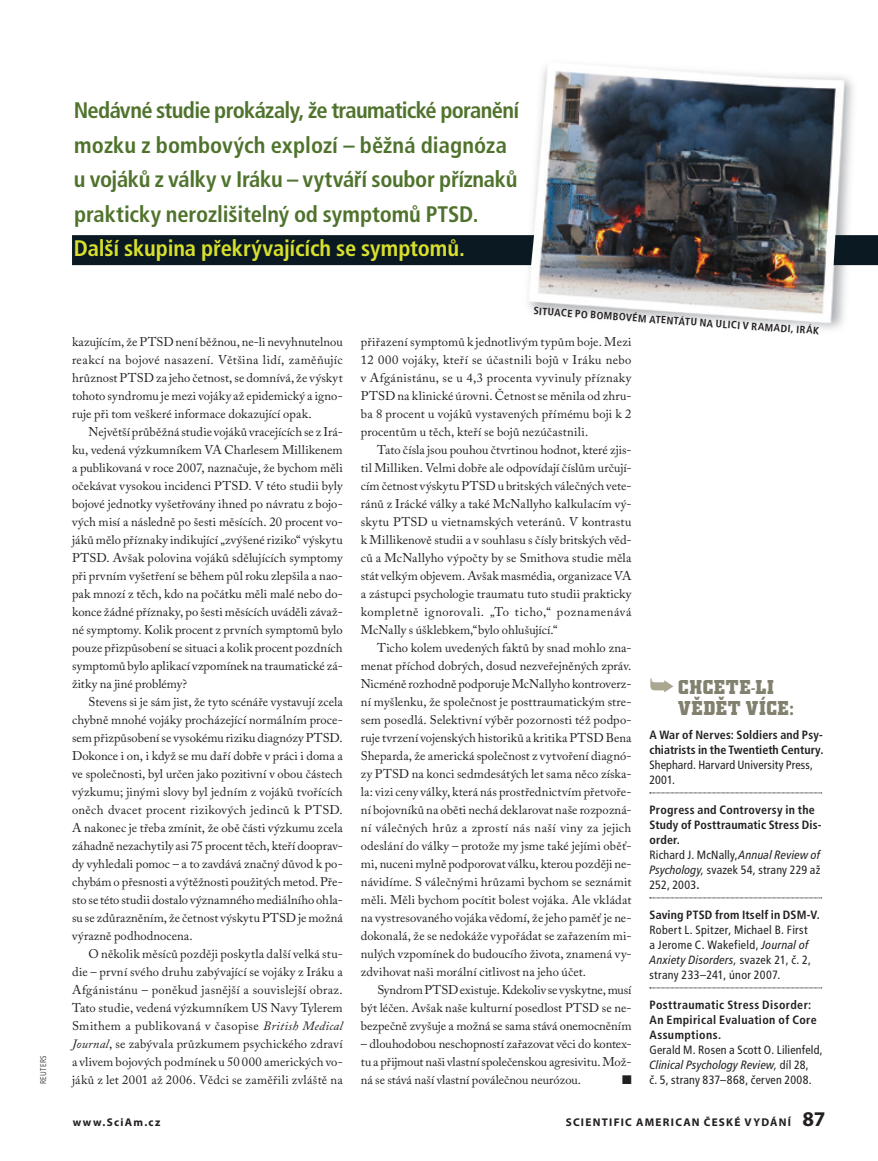
<style>
.page{position:relative;width:878px;height:1161px;background:#fff}
.page>*{position:absolute;margin:0;border:0;box-sizing:border-box;transform-origin:0 0}
.t1{font:700 condensed 22.5px/34.5px "Frutiger CE";letter-spacing:-.01em;color:#4f732c}
.t2{font:700 condensed 22.5px "Frutiger CE";letter-spacing:-.005em;color:#d8e02c}
.t3{font:700 21px/21px "City DOT";letter-spacing:.03em;color:#82806e}
.t4{font:12.6px/18px "Adobe Caslon Pro";letter-spacing:.01em;color:#231f20;text-align:justify}
.t5{font:12.6px "Zapf Dingbats ITC";color:#231f20}
.t6{font:700 condensed 12px/15px "Frutiger CE";letter-spacing:.015em;color:#231f20}
.t7{font:condensed 12px/15px "Frutiger CE";letter-spacing:.02em;color:#231f20}
.t8{font:italic condensed 12px "Frutiger LT Com";letter-spacing:.015em;color:#231f20}
.t9{font:700 11.25px "Myriad Pro";letter-spacing:.115em;color:#231f20}
.t10{font:700 condensed 10.5px "Frutiger CE";color:#231f20}
.t11{font:300 condensed 8.25px "Frutiger CE";letter-spacing:.04em;color:#231f20}
.s1{font-style:italic}
.s2{color:#a9a790}
.s3{font-weight:400}
.s4{font-family:"Frutiger LT Com";font-weight:400;font-style:italic}
.s5{font-family:"Frutiger LT Com";font-style:italic}
.s6{font-family:"Frutiger CE";font-style:normal}
.s7{font-size:21px}
</style>
<div class="page">
<img style="left:472px;top:67px;width:406px;height:263px">
<svg style="left:649px;top:793px;width:172px;height:1px"></svg>
<svg style="left:649px;top:898px;width:172px;height:1px"></svg>
<svg style="left:649px;top:988px;width:172px;height:1px"></svg>
<svg style="left:833px;top:235px;width:44px;height:30px"></svg>
<div style="left:72px;top:235px;width:462px;height:30px;background:#0b1a22"></div>
<p class="t11" style="left:39px;top:1084px;width:31px;rotate:-90deg">REUTERS</p>
<h1 class="t1" style="left:74px;top:93px;width:447px">Nedávné studie prokázaly, že traumatické poranění mozku z bombových explozí – běžná diagnóza u vojáků z války v Iráku – vytváří soubor příznaků prakticky nerozlišitelný od symptomů PTSD.</h1>
<h1 class="t2" style="left:74px;top:235px;width:392px">Další skupina překrývajících se symptomů.</h1>
<p class="t10" style="left:534px;top:305px;width:288px;rotate:4deg">Situace po bombovém atentátu na ulici v Ramadi , Irák</p>
<p class="t4" style="left:72px;top:333px;width:272px">kazujícím, že PTSD není běžnou, ne-li nevyhnutelnou reakcí na bojové nasazení. Většina lidí, zaměňujíc hrůznost PTSD za jeho četnost, se domnívá, že výskyt tohoto syndromu je mezi vojáky až epidemický a igno&shy;ruje při tom veškeré informace dokazující opak.</p>
<p class="t4" style="left:72px;top:423px;width:272px;text-indent:16px">Největší průběžná studie vojáků vracejících se z Irá&shy;ku, vedená výzkumníkem VA Charlesem Millikenem a publikovaná v roce 2007, naznačuje, že bychom měli očekávat vysokou incidenci PTSD. V této studii byly bojové jednotky vyšetřovány ihned po návratu z bojo&shy;vých misí a následně po šesti měsících. 20 procent vo&shy;jáků mělo příznaky indikující „zvýšené riziko“ výskytu PTSD. Avšak polovina vojáků sdělujících symptomy při prvním vyšetření se během půl roku zlepšila a nao&shy;pak mnozí z těch, kdo na počátku měli malé nebo do&shy;konce žádné příznaky, po šesti měsících uváděli závaž&shy;né symptomy. Kolik procent z prvních symptomů bylo pouze přizpůsobení se situaci a kolik procent pozdních symptomů bylo aplikací vzpomínek na traumatické zá&shy;žitky na jiné problémy?</p>
<p class="t4" style="left:72px;top:693px;width:272px;text-indent:17px">Stevens si je sám jist, že tyto scénáře vystavují zcela chybně mnohé vojáky procházející normálním proce&shy;sem přizpůsobení se vysokému riziku diagnózy PTSD.<br>Dokonce i on, i když se mu daří dobře v práci i doma a ve společnosti, byl určen jako pozitivní v obou částech výzkumu; jinými slovy byl jedním z vojáků tvořících oněch dvacet procent rizikových jedinců k PTSD.<br>A nakonec je třeba zmínit, že obě části výzkumu zcela záhadně nezachytily asi 75 procent těch, kteří dooprav&shy;dy vyhledali pomoc – a to zavdává značný důvod k po&shy;chybám o přesnosti a výtěžnosti použitých metod. Pře&shy;sto se této studii dostalo významného mediálního ohla&shy;su se zdůrazněním, že četnost výskytu PTSD je možná výrazně podhodnocena.</p>
<p class="t4" style="left:72px;top:945px;width:272px;text-indent:16px">O několik měsíců později poskytla další velká stu&shy;die – první svého druhu zabývající se vojáky z Iráku a Afgánistánu – poněkud jasnější a souvislejší obraz.<br>Tato studie, vedená výzkumníkem US Navy Tylerem Smithem a publikovaná v časopise <span class="s1">British Medical Journal</span>, se zabývala průzkumem psychického zdraví a vlivem bojových podmínek u 50 000 amerických vo&shy;jáků z let 2001 až 2006. Vědci se zaměřili zvláště na</p>
<p class="t4" style="left:361px;top:332px;width:272px">přiřazení symptomů k jednotlivým typům boje. Mezi 12 000 vojáky, kteří se účastnili bojů v Iráku nebo v Afgánistánu, se u 4,3 procenta vyvinuly příznaky PTSD na klinické úrovni. Četnost se měnila od zhru&shy;ba 8 procent u vojáků vystavených přímému boji k 2 procentům u těch, kteří se bojů nezúčastnili.</p>
<p class="t4" style="left:361px;top:440px;width:272px;text-indent:17px">Tato čísla jsou pouhou čtvrtinou hodnot, které zjis&shy;til Milliken. Velmi dobře ale odpovídají číslům určují&shy;cím četnost výskytu PTSD u britských válečných vete&shy;ránů z Irácké války a také McNallyho kalkulacím vý&shy;skytu PTSD u vietnamských veteránů. V kontrastu k Millikenově studii a v souhlasu s čísly britských věd&shy;ců a McNallyho výpočty by se Smithova studie měla stát velkým objevem. Avšak masmédia, organizace VA a zástupci psychologie traumatu tuto studii prakticky kompletně ignorovali. „To ticho,“ poznamenává McNally s úšklebkem,“bylo ohlušující.“</p>
<p class="t4" style="left:361px;top:638px;width:272px;text-indent:16px">Ticho kolem uvedených faktů by snad mohlo zna&shy;menat příchod dobrých, dosud nezveřejněných zpráv.<br>Nicméně rozhodně podporuje McNallyho kontroverz&shy;ní myšlenku, že společnost je posttraumatickým stre&shy;sem posedlá. Selektivní výběr pozornosti též podpo&shy;ruje tvrzení vojenských historiků a kritika PTSD Bena Sheparda, že americká společnost z vytvoření diagnó&shy;zy PTSD na konci sedmdesátých let sama něco získa&shy;la: vizi ceny války, která nás prostřednictvím přetvoře&shy;ní bojovníků na oběti nechá deklarovat naše rozpozná&shy;ní válečných hrůz a zprostí nás naší viny za jejich odeslání do války – protože my jsme také jejími oběť&shy;mi, nuceni mylně podporovat válku, kterou později ne&shy;návidíme. S válečnými hrůzami bychom se seznámit měli. Měli bychom pocítit bolest vojáka. Ale vkládat na vystresovaného vojáka vědomí, že jeho paměť je ne&shy;dokonalá, že se nedokáže vypořádat se zařazením mi&shy;nulých vzpomínek do budoucího života, znamená vy&shy;zdvihovat naši morální citlivost na jeho účet.</p>
<p class="t4" style="left:361px;top:981px;width:272px;text-indent:17px">Syndrom PTSD existuje. Kdekoliv se vyskytne, musí být léčen. Avšak naše kulturní posedlost PTSD se ne&shy;bezpečně zvyšuje a možná se sama stává onemocněním</p>
<p class="t4" style="left:361px;top:1035px;width:272px">– dlouhodobou neschopností zařazovat věci do kontex&shy;tu a přijmout naši vlastní společenskou agresivitu. Mož&shy;ná se stává naší vlastní poválečnou neurózou.</p>
<p class="t5" style="left:622px;top:1074px;width:11px">■</p>
<h2 class="t3" style="left:649px;top:677px;width:66px"><span class="s2">➥</span>CHCETE</h2>
<h2 class="t3" style="left:678px;top:677px;width:96px;text-indent:73px">-LI<br>VĚDĚT VÍCE</h2>
<h2 class="t3" style="left:789px;top:698px;width:7px">:</h2>
<p class="t6" style="left:649px;top:727px;width:175px">A War of Nerves: Soldiers and Psy&shy;chiatrists in the Twentieth Century.</p>
<p class="t7" style="left:649px;top:757px;width:165px">Shephard. Harvard University Press,<br>2001.</p>
<p class="t6" style="left:649px;top:802px;width:174px">Progress and Controversy in the<br>Study of Posttraumatic Stress Dis&shy;order.<br><span class="s3">Richard J. McNally,</span><span class="s4">Annual Review of<br>Psychology,</span> <span class="s3">svazek 54, strany 229 až<br>252, 2003</span>.</p>
<p class="t6" style="left:649px;top:907px;width:172px">Saving PTSD from Itself in DSM -V.</p>
<p class="t7" style="left:649px;top:922px;width:160px">Robert L. Spitzer, Michael B. First a Jerome C. Wakefield, <span class="s5">Journal of</span></p>
<p class="t8" style="left:649px;top:953px;width:163px">Anxiety Disorders, <span class="s6">svazek 21, č. 2,</span></p>
<p class="t7" style="left:649px;top:967px;width:132px">strany 233–241, únor 2007.</p>
<p class="t6" style="left:649px;top:997px;width:169px">Posttraumatic Stress Disorder:<br>An Empirical Evaluation of Core<br>Assumptions.</p>
<p class="t7" style="left:649px;top:1042px;width:175px">Gerald M. Rosen a Scott O. Lilienfeld,</p>
<p class="t8" style="left:649px;top:1058px;width:161px">Clinical Psychology Review, <span class="s6">díl 28,</span></p>
<p class="t7" style="left:649px;top:1072px;width:164px">č. 5, strany 837–868, červen 2008.</p>
<p class="t9" style="left:73px;top:1114px;width:89px">www.SciAm.cz</p>
<p class="t9" style="left:565px;top:1114px;width:261px">SCIENTIFIC AMERICAN ČESKÉ VYDÁNÍ <span class="s7">87</span></p>
</div>
